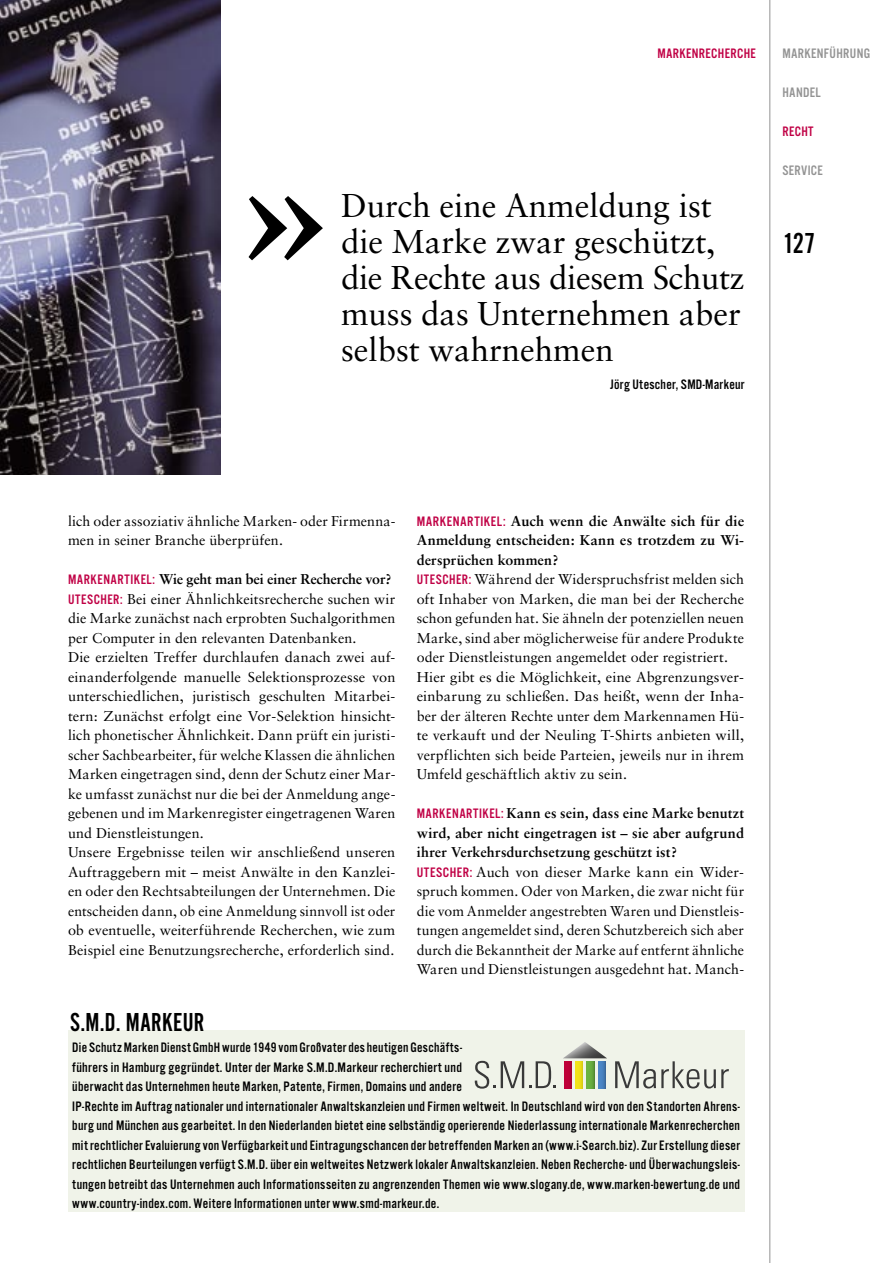
<style>
.page{position:relative;width:893px;height:1263px;background:#fff}
.page>*{position:absolute;margin:0;border:0;box-sizing:border-box;transform-origin:0 0}
.t1{font:700 193.65px "Sabon";color:#000}
.t2{font:33px/36px "Sabon";color:#000}
.t3{font:30px "Alternate Got No 2 D";color:#000}
.t4{font:27px "Alternate Got No 2 D";letter-spacing:.01em;color:#000}
.t5{font:14.25px/19.5px "Sabon";letter-spacing:.005em;color:#000}
.t6{font:14.25px/19.5px "Alternate Got No 3 D";letter-spacing:.02em;color:#000}
.t7{font:14.25px "Alternate Got No 3 D";letter-spacing:.025em;color:#939393}
.t8{font:14.25px "Alternate Got No 3 D";letter-spacing:.025em;color:#c00045}
.s1{font-family:"Alternate Got No 3 D";color:#c00045}
.s2{font-weight:700}
</style>
<div class="page">
<div style="left:68px;top:1030px;width:676px;height:182px;background:#f0f3e9"></div>
<img style="left:0;top:0;width:220px;height:475px">
<svg style="left:475px;top:1061px;width:81px;height:28px"></svg>
<svg style="left:615px;top:1061px;width:114px;height:27px"></svg>
<div style="left:565px;top:1061px;width:7px;height:27px;background:#bc0037"></div>
<div style="left:576px;top:1061px;width:7px;height:27px;background:#eedf19"></div>
<div style="left:587px;top:1061px;width:7px;height:27px;background:#69af3f"></div>
<svg style="left:598px;top:1061px;width:7px;height:27px"></svg>
<svg style="left:563px;top:1042px;width:44px;height:16px"></svg>
<hr style="left:769px;top:0;width:1px;height:1263px;background:#b6b6b6">
<p class="t8" style="left:657px;top:46px;width:100px">MARKENRECHERCHE</p>
<h1 class="t1" style="left:232px;top:87px;width:109px">»</h1>
<h2 class="t2" style="left:341px;top:187px;width:405px">Durch eine Anmeldung ist die Marke zwar geschützt, die Rechte aus diesem Schutz muss das Unternehmen aber selbst wahrnehmen</h2>
<p class="t6" style="left:610px;top:375px;width:136px">Jörg Utescher, SMD-Markeur</p>
<p class="t7" style="left:782px;top:46px;width:89px">MARKENFÜHRUNG</p>
<p class="t7" style="left:782px;top:85px;width:40px">HANDEL</p>
<p class="t8" style="left:782px;top:124px;width:33px">RECHT</p>
<p class="t7" style="left:782px;top:163px;width:42px">SERVICE</p>
<h3 class="t3" style="left:783px;top:227px;width:34px">127</h3>
<p class="t5" style="left:68px;top:511px;width:329px">lich oder assoziativ ähnliche Marken- oder Firmenna&shy;men in seiner Branche überprüfen.</p>
<p class="t5" style="left:68px;top:569px;width:329px"><span class="s1">MARKENARTIKEL:</span> <span class="s2">Wie geht man bei einer Recherche vor?<br></span><span class="s1">UTESCHER:</span> Bei einer Ähnlichkeitsrecherche suchen wir die Marke zunächst nach erprobten Suchalgorithmen per Computer in den relevanten Datenbanken.<br>Die erzielten Treffer durchlaufen danach zwei auf&shy;einanderfolgende manuelle Selektionsprozesse von unterschiedlichen, juristisch geschulten Mitarbei&shy;tern: Zunächst erfolgt eine Vor-Selektion hinsicht&shy;lich phonetischer Ähnlichkeit. Dann prüft ein juristi&shy;scher Sachbearbeiter, für welche Klassen die ähnlichen Marken eingetragen sind, denn der Schutz einer Mar&shy;ke umfasst zunächst nur die bei der Anmeldung ange&shy;gebenen und im Markenregister eingetragenen Waren und Dienstleistungen.<br>Unsere Ergebnisse teilen wir anschließend unseren Auftraggebern mit – meist Anwälte in den Kanzlei&shy;en oder den Rechtsabteilungen der Unternehmen. Die entscheiden dann, ob eine Anmeldung sinnvoll ist oder ob eventuelle, weiterführende Recherchen, wie zum Beispiel eine Benutzungsrecherche, erforderlich sind.</p>
<h3 class="t4" style="left:70px;top:1008px;width:136px">S.M.D. MARKEUR</h3>
<p class="t5" style="left:417px;top:511px;width:329px"><span class="s1">MARKENARTIKEL:</span> <span class="s2">Auch wenn die Anwälte sich für die Anmeldung entscheiden: Kann es trotzdem zu Wi&shy;dersprüchen kommen?<br></span><span class="s1">UTESCHER:</span> Während der Widerspruchsfrist melden sich oft Inhaber von Marken, die man bei der Recherche schon gefunden hat. Sie ähneln der potenziellen neuen Marke, sind aber möglicherweise für andere Produkte oder Dienstleistungen angemeldet oder registriert.<br>Hier gibt es die Möglichkeit, eine Abgrenzungsver&shy;einbarung zu schließen. Das heißt, wenn der Inha&shy;ber der älteren Rechte unter dem Markennamen Hü&shy;te verkauft und der Neuling T-Shirts anbieten will, verpflichten sich beide Parteien, jeweils nur in ihrem Umfeld geschäftlich aktiv zu sein.</p>
<p class="t5" style="left:417px;top:803px;width:329px"><span class="s1">MARKENARTIKEL:</span> <span class="s2">Kann es sein, dass eine Marke benutzt wird, aber nicht eingetragen ist – sie aber aufgrund ihrer Verkehrsdurchsetzung geschützt ist?<br></span><span class="s1">UTESCHER:</span> Auch von dieser Marke kann ein Wider&shy;spruch kommen. Oder von Marken, die zwar nicht für die vom Anmelder angestrebten Waren und Dienstleis&shy;tungen angemeldet sind, deren Schutzbereich sich aber durch die Bekanntheit der Marke auf entfernt ähnliche Waren und Dienstleistungen ausgedehnt hat. Manch-</p>
<p class="t6" style="left:72px;top:1038px;width:669px">Die Schutz Marken Dienst GmbH wurde 1949 vom Großvater des heutigen Geschäfts-<br>führers in Hamburg gegründet. Unter der Marke S.M.D.Markeur recherchiert und<br>überwacht das Unternehmen heute Marken, Patente, Firmen, Domains und andere<br>IP-Rechte im Auftrag nationaler und internationaler Anwaltskanzleien und Firmen weltweit. In Deutschland wird von den Standorten Ahrens&shy;burg und München aus gearbeitet. In den Niederlanden bietet eine selbständig operierende Niederlassung internationale Markenrecherchen mit rechtlicher Evaluierung von Verfügbarkeit und Eintragungschancen der betreffenden Marken an (www.i-Search.biz). Zur Erstellung dieser rechtlichen Beurteilungen verfügt S.M.D. über ein weltweites Netzwerk lokaler Anwaltskanzleien. Neben Recherche- und Überwachungsleis&shy;tungen betreibt das Unternehmen auch Informationsseiten zu angrenzenden Themen wie www.slogany.de, www.marken-bewertung.de und www.country-index.com. Weitere Informationen unter www.smd-markeur.de.</p>
</div>
